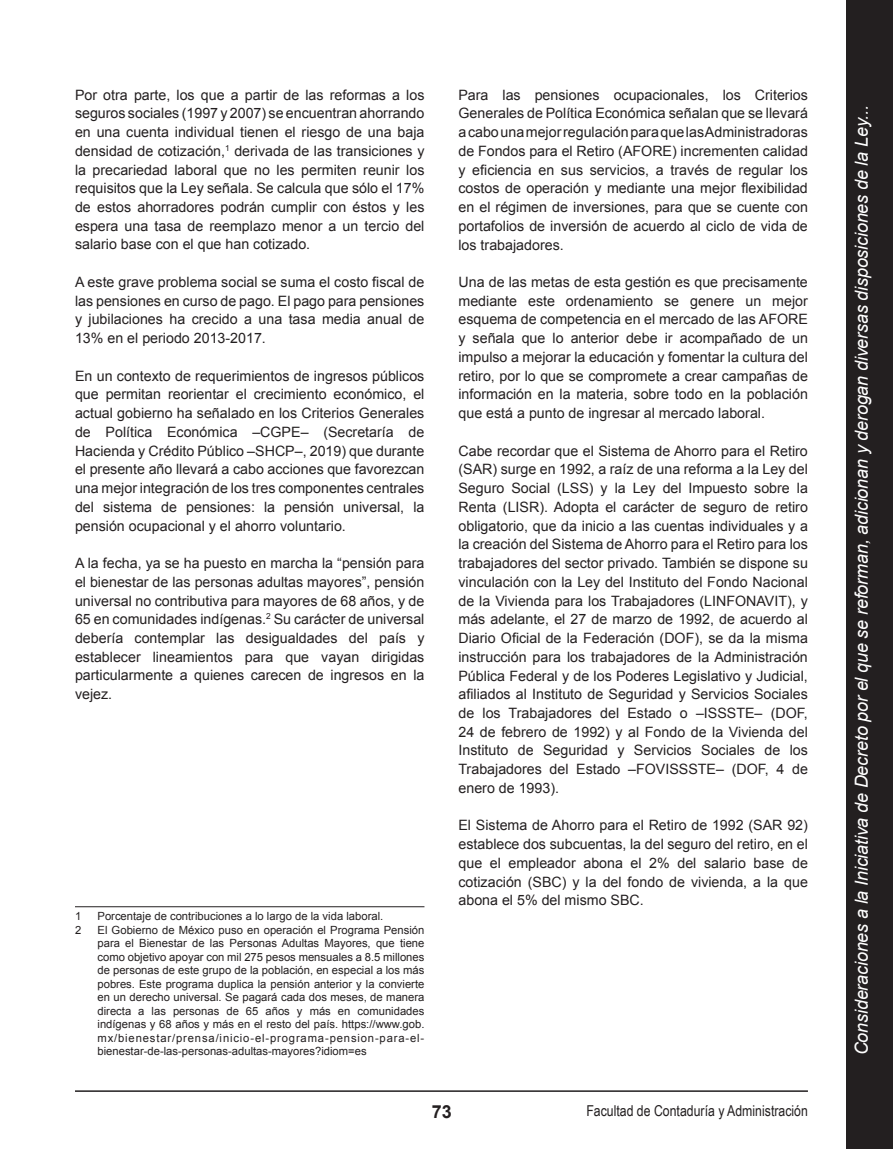
<style>
.page{position:relative;width:893px;height:1149px;background:#fff}
.page>*{position:absolute;margin:0;border:0;box-sizing:border-box;transform-origin:0 0}
.t1{font:italic 18px "Arial";letter-spacing:-.01em;color:#fff}
.t2{font:700 18px "Arial";color:#231f20}
.t3{font:15px "Arial Narrow";color:#231f20}
.t4{font:14.25px/18.8px "Arial";color:#231f20;text-align:justify}
.t5{font:11.25px/13.5px "Arial";color:#231f20;text-align:justify}
</style>
<div class="page">
<div style="left:846px;top:0;width:47px;height:1148px;background:#231f20"></div>
<hr style="left:75px;top:1089px;width:733px;height:2px;background:#231f20">
<hr style="left:75px;top:906px;width:349px;height:1px;background:#231f20">
<p class="t4" style="left:75px;top:85px;width:351px">Por otra parte, los que a partir de las reformas a los seguros sociales (1997 y 2007) se encuentran ahorrando en una cuenta individual tienen el riesgo de una baja densidad de cotización,<sup>1</sup> derivada de las transiciones y la precariedad laboral que no les permiten reunir los requisitos que la Ley señala. Se calcula que sólo el 17% de estos ahorradores podrán cumplir con éstos y les espera una tasa de reemplazo menor a un tercio del salario base con el que han cotizado.</p>
<p class="t4" style="left:75px;top:272px;width:351px">A este grave problema social se suma el costo fiscal de las pensiones en curso de pago. El pago para pensiones y jubilaciones ha crecido a una tasa media anual de 13% en el periodo 2013-2017.</p>
<p class="t4" style="left:75px;top:366px;width:351px">En un contexto de requerimientos de ingresos públicos que permitan reorientar el crecimiento económico, el actual gobierno ha señalado en los Criterios Generales de Política Económica –CGPE– (Secretaría de Hacienda y Crédito Público –SHCP–, 2019) que durante el presente año llevará a cabo acciones que favorezcan una mejor integración de los tres componentes centrales del sistema de pensiones: la pensión universal, la pensión ocupacional y el ahorro voluntario.</p>
<p class="t4" style="left:75px;top:553px;width:351px">A la fecha, ya se ha puesto en marcha la “pensión para el bienestar de las personas adultas mayores”, pensión universal no contributiva para mayores de 68 años, y de 65 en comunidades indígenas.<sup>2</sup> Su carácter de universal debería contemplar las desigualdades del país y establecer lineamientos para que vayan dirigidas particularmente a quienes carecen de ingresos en la vejez.</p>
<p class="t5" style="left:75px;top:909px;width:8px">1</p>
<p class="t5" style="left:98px;top:909px;width:287px">Porcentaje de contribuciones a lo largo de la vida laboral.</p>
<p class="t5" style="left:75px;top:922px;width:8px">2</p>
<p class="t5" style="left:98px;top:922px;width:328px">El Gobierno de México puso en operación el Programa Pensión para el Bienestar de las Personas Adultas Mayores, que tiene como objetivo apoyar con mil 275 pesos mensuales a 8.5 millones de personas de este grupo de la población, en especial a los más pobres. Este programa duplica la pensión anterior y la convierte en un derecho universal. Se pagará cada dos meses, de manera directa a las personas de 65 años y más en comunidades indígenas y 68 años y más en el resto del país. https://www.gob. mx/bienestar/prensa/inicio-el-programa-pension-para-el&shy;bienestar-de-las-personas-adultas-mayores?idiom=es</p>
<p class="t4" style="left:458px;top:85px;width:351px">Para las pensiones ocupacionales, los Criterios Generales de Política Económica señalan que se llevará a cabo una mejor regulación para que las Administradoras de Fondos para el Retiro (AFORE) incrementen calidad y eficiencia en sus servicios, a través de regular los costos de operación y mediante una mejor flexibilidad en el régimen de inversiones, para que se cuente con portafolios de inversión de acuerdo al ciclo de vida de los trabajadores.</p>
<p class="t4" style="left:458px;top:273px;width:351px">Una de las metas de esta gestión es que precisamente mediante este ordenamiento se genere un mejor esquema de competencia en el mercado de las AFORE y señala que lo anterior debe ir acompañado de un impulso a mejorar la educación y fomentar la cultura del retiro, por lo que se compromete a crear campañas de información en la materia, sobre todo en la población que está a punto de ingresar al mercado laboral.</p>
<p class="t4" style="left:458px;top:441px;width:351px">Cabe recordar que el Sistema de Ahorro para el Retiro (SAR) surge en 1992, a raíz de una reforma a la Ley del Seguro Social (LSS) y la Ley del Impuesto sobre la Renta (LISR). Adopta el carácter de seguro de retiro obligatorio, que da inicio a las cuentas individuales y a la creación del Sistema de Ahorro para el Retiro para los trabajadores del sector privado. También se dispone su vinculación con la Ley del Instituto del Fondo Nacional de la Vivienda para los Trabajadores (LINFONAVIT), y más adelante, el 27 de marzo de 1992, de acuerdo al Diario Oficial de la Federación (DOF), se da la misma instrucción para los trabajadores de la Administración Pública Federal y de los Poderes Legislativo y Judicial, afiliados al Instituto de Seguridad y Servicios Sociales de los Trabajadores del Estado o –ISSSTE– (DOF, 24 de febrero de 1992) y al Fondo de la Vivienda del Instituto de Seguridad y Servicios Sociales de los Trabajadores del Estado –FOVISSSTE– (DOF, 4 de enero de 1993).</p>
<p class="t4" style="left:458px;top:815px;width:351px">El Sistema de Ahorro para el Retiro de 1992 (SAR 92) establece dos subcuentas, la del seguro del retiro, en el que el empleador abona el 2% del salario base de cotización (SBC) y la del fondo de vivienda, a la que abona el 5% del mismo SBC.</p>
<p class="t2" style="left:432px;top:1099px;width:22px">73</p>
<p class="t3" style="left:586px;top:1099px;width:223px">Facultad de Contaduría y Administración</p>
<p class="t1" style="left:850px;top:1054px;width:951px;rotate:-90deg">Consideraciones a la Iniciativa de Decreto por el que se reforman, adicionan y derogan diversas disposiciones de la Ley...</p>
</div>
